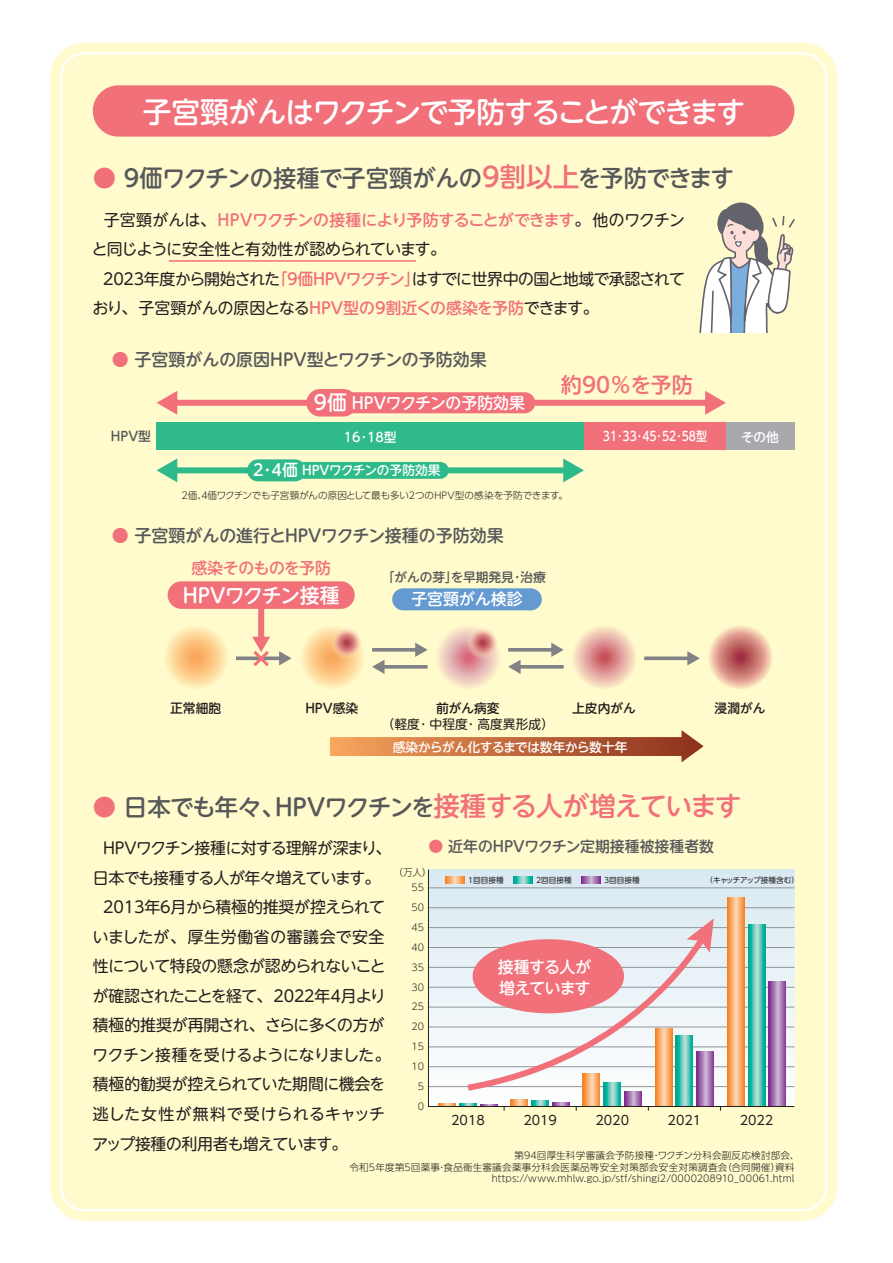
<style>
.page{position:relative;width:893px;height:1263px;background:#fff}
.page>*{position:absolute;margin:0;border:0;box-sizing:border-box;transform-origin:0 0}
.t1{font:28.65px "BIZ UDP Shin M Go Medium";color:#fff}
.t2{font:23.4px "BIZ UDP Shin M Go Medium";color:#57585a}
.t3{font:21.3px "BIZ UDP Shin M Go Medium";color:#f17079}
.t4{font:19.95px "BIZ UDP Shin M Go Medium";color:#fff}
.t5{font:16.95px "BIZ UDP Shin M Go Medium";color:#57585a}
.t6{font:15.9px/29.5px "BIZ UDP Shin M Go";letter-spacing:-.01em;color:#231f20}
.t7{font:15.9px "BIZ UDP Shin M Go Medium";letter-spacing:.02em;color:#f17079}
.t8{font:15.9px/21.3px "BIZ UDP Shin M Go Medium";color:#fff}
.t9{font:15.9px "BIZ UDP Shin M Go Medium";color:#f17079}
.t10{font:14.85px "BIZ UDP Shin M Go Medium";color:#57585a}
.t11{font:12.75px "BIZ UDP Shin M Go Medium";color:#fff}
.t12{font:12.75px "BIZ UDP Shin M Go Medium";color:#231f20}
.t13{font:12.75px "BIZ UDP Shin Go";color:#231f20}
.t14{font:12.75px "BIZ UDP Shin M Go Medium";color:#57585a}
.t15{font:12.75px "BIZ UDP Shin M Go Medium";color:#fff;scale:.85 1}
.t16{font:12.75px "BIZ UDP Shin M Go";color:#231f20}
.t17{font:9.6px/20px "BIZ UDP Shin Go Light";letter-spacing:.015em;color:#231f20;text-align:justify}
.t18{font:7.65px "BIZ UDP Shin Go";color:#231f20}
.s1{color:#f17079}
.s2{font-size:26.55px;color:#f17079}
.s3{font-family:"BIZ UDP Shin M Go";color:#231f20}
.s4{font-family:"BIZ UDP Shin M Go Medium";color:#f17079}
.s5{font-size:19.95px}
.s6{font-size:15.9px}
</style>
<div class="page">
<div style="left:50px;top:43px;width:787px;height:1178px;background:#fffbcc;border-radius:34px"></div>
<div style="left:93px;top:85px;width:701px;height:52px;background:#f17079;border-radius:26px"></div>
<div style="left:157px;top:422px;width:427px;height:27px;background:#2fba8c"></div>
<div style="left:584px;top:422px;width:142px;height:27px;background:#f17079"></div>
<div style="left:726px;top:422px;width:68px;height:27px;background:#a8a9ad"></div>
<div style="left:174px;top:400px;width:535px;height:6px;background:#f17079"></div>
<svg style="left:157px;top:391px;width:20px;height:24px"></svg>
<svg style="left:705px;top:391px;width:21px;height:24px"></svg>
<div style="left:174px;top:467px;width:393px;height:6px;background:#2fba8c"></div>
<svg style="left:157px;top:458px;width:20px;height:24px"></svg>
<svg style="left:563px;top:458px;width:21px;height:24px"></svg>
<svg style="left:306px;top:389px;width:229px;height:28px"></svg>
<svg style="left:247px;top:459px;width:202px;height:22px"></svg>
<svg style="left:699px;top:202px;width:96px;height:130px"></svg>
<hr style="left:169px;top:260px;width:247px;height:2px;background:#f17079">
<svg style="left:428px;top:869px;width:367px;height:238px;background:#ced5d5"></svg>
<svg style="left:461px;top:918px;width:253px;height:177px;background:#e4cbcc"></svg>
<svg style="left:445px;top:876px;width:19px;height:7px"></svg>
<svg style="left:513px;top:876px;width:19px;height:7px"></svg>
<svg style="left:581px;top:876px;width:19px;height:7px"></svg>
<svg style="left:163px;top:624px;width:65px;height:65px"></svg>
<svg style="left:299px;top:624px;width:65px;height:65px"></svg>
<svg style="left:435px;top:624px;width:65px;height:65px"></svg>
<svg style="left:571px;top:624px;width:66px;height:65px;background:#eabaa9"></svg>
<svg style="left:707px;top:624px;width:66px;height:65px;background:#dc9f8e"></svg>
<svg style="left:330px;top:626px;width:32px;height:32px"></svg>
<svg style="left:466px;top:626px;width:32px;height:32px"></svg>
<svg style="left:384px;top:665px;width:44px;height:4px"></svg>
<svg style="left:372px;top:660px;width:12px;height:14px"></svg>
<svg style="left:521px;top:665px;width:43px;height:4px"></svg>
<svg style="left:508px;top:660px;width:13px;height:14px"></svg>
<svg style="left:236px;top:656px;width:43px;height:4px"></svg>
<svg style="left:279px;top:651px;width:13px;height:14px"></svg>
<svg style="left:372px;top:648px;width:43px;height:4px"></svg>
<svg style="left:415px;top:643px;width:13px;height:14px"></svg>
<svg style="left:508px;top:648px;width:43px;height:4px"></svg>
<svg style="left:551px;top:643px;width:13px;height:14px"></svg>
<svg style="left:644px;top:656px;width:43px;height:4px"></svg>
<svg style="left:687px;top:651px;width:13px;height:14px"></svg>
<svg style="left:330px;top:730px;width:374px;height:32px"></svg>
<div style="left:168px;top:581px;width:187px;height:28px;background:#f17079;border-radius:14px"></div>
<div style="left:392px;top:588px;width:150px;height:22px;background:#6599d1;border-radius:11px"></div>
<div style="left:258px;top:605px;width:6px;height:34px;background:#f17079"></div>
<svg style="left:250px;top:637px;width:22px;height:29px"></svg>
<h1 class="t1" style="left:143px;top:98px;width:603px">子宮頸がんはワクチンで予防することができます</h1>
<h2 class="t2" style="left:93px;top:167px;width:642px"><span class="s1">●</span> 9価ワクチンの接種で子宮頸がんの<span class="s2">9割以上</span>を予防できます</h2>
<p class="t7" style="left:93px;top:212px;width:593px"><span class="s3">　子宮頸がんは、</span> HPVワクチンの接種により予防することができます<span class="s3">。他のワクチン</span></p>
<p class="t6" style="left:93px;top:234px;width:593px">と同じように安全性と有効性が認められています。<br>　2023年度から開始された<span class="s4">「9価HPVワクチン」</span>はすでに世界中の国と地域で承認されており、子宮頸がんの原因となる<span class="s4">HPV型の9割近くの感染を予防</span>できます。</p>
<p class="t5" style="left:112px;top:351px;width:376px"><span class="s1">●</span> 子宮頸がんの原因HPV型とワクチンの予防効果</p>
<p class="t8" style="left:314px;top:392px;width:213px"><span class="s5">9価</span> HPVワクチンの予防効果</p>
<h3 class="t3" style="left:561px;top:375px;width:134px">約90％を予防</h3>
<p class="t14" style="left:111px;top:430px;width:42px">HPV型</p>
<p class="t11" style="left:344px;top:430px;width:54px">16・18型</p>
<p class="t15" style="left:603px;top:430px;width:124px">31・33・45・52・58型</p>
<p class="t11" style="left:741px;top:430px;width:39px">その他</p>
<p class="t11" style="left:253px;top:464px;width:189px"><span class="s6">2・4価</span> HPVワクチンの予防効果</p>
<p class="t17" style="left:182px;top:485px;width:384px">2価、4価ワクチンでも子宮頸がんの原因として最も多い2つのHPV型の感染を予防できます。</p>
<p class="t5" style="left:112px;top:527px;width:393px"><span class="s1">●</span> 子宮頸がんの進行とHPVワクチン接種の予防効果</p>
<p class="t9" style="left:191px;top:559px;width:141px">感染そのものを予防</p>
<p class="t4" style="left:183px;top:585px;width:158px">HPVワクチン接種</p>
<p class="t14" style="left:388px;top:571px;width:159px">「がんの芽」を早期発見・治療</p>
<p class="t8" style="left:411px;top:589px;width:113px">子宮頸がん検診</p>
<p class="t12" style="left:170px;top:702px;width:53px">正常細胞</p>
<p class="t12" style="left:305px;top:702px;width:54px">HPV感染</p>
<p class="t12" style="left:436px;top:702px;width:65px">前がん病変</p>
<p class="t16" style="left:388px;top:718px;width:161px">（軽度・中程度・高度異形成）</p>
<p class="t12" style="left:572px;top:702px;width:65px">上皮内がん</p>
<p class="t12" style="left:715px;top:702px;width:52px">浸潤がん</p>
<p class="t11" style="left:393px;top:740px;width:236px">感染からがん化するまでは数年から数十年</p>
<h2 class="t2" style="left:93px;top:795px;width:650px"><span class="s1">●</span> 日本でも年々、HPVワクチンを<span class="s2">接種する人が増えています</span></h2>
<p class="t10" style="left:428px;top:839px;width:287px"><span class="s1">●</span> 近年のHPVワクチン定期接種被接種者数</p>
<p class="t6" style="left:93px;top:833px;width:293px">　HPVワクチン接種に対する理解が深まり、日本でも接種する人が年々増えています。　2013年6月から積極的推奨が控えられていましたが、厚生労働省の審議会で安全性について特段の懸念が認められないことが確認されたことを経て、 2022年4月より積極的推奨が再開され、さらに多くの方がワクチン接種を受けるようになりました。積極的勧奨が控えられていた期間に機会を逃した女性が無料で受けられるキャッチアップ接種の利用者も増えています。</p>
<p class="t17" style="left:398px;top:862px;width:30px">（万人）</p>
<p class="t18" style="left:709px;top:876px;width:87px">（キャッチアップ接種含む）</p>
<p class="t18" style="left:468px;top:876px;width:37px">1回目接種</p>
<p class="t18" style="left:536px;top:876px;width:37px">2回目接種</p>
<p class="t18" style="left:604px;top:876px;width:37px">3回目接種</p>
<p class="t17" style="left:412px;top:877px;width:14px">55<br>50<br>45<br>40<br>35<br>30<br>25<br>20<br>15</p>
<p class="t17" style="left:418px;top:1076px;width:8px">5</p>
<p class="t8" style="left:498px;top:956px;width:95px">接種する人が増えています</p>
<p class="t17" style="left:412px;top:1056px;width:14px">10</p>
<p class="t17" style="left:418px;top:1096px;width:8px">0</p>
<p class="t13" style="left:451px;top:1114px;width:35px">2018</p>
<p class="t13" style="left:523px;top:1114px;width:35px">2019</p>
<p class="t13" style="left:595px;top:1114px;width:35px">2020</p>
<p class="t13" style="left:668px;top:1114px;width:35px">2021</p>
<p class="t13" style="left:740px;top:1114px;width:35px">2022</p>
<p class="t17" style="left:349px;top:1149px;width:447px;line-height:11.7px;text-align:right">第94回厚生科学審議会予防接種・ワクチン分科会副反応検討部会、<br>令和5年度第5回薬事・食品衛生審議会薬事分科会医薬品等安全対策部会安全対策調査会（合同開催）資料https://www.mhlw.go.jp/stf/shingi2/0000208910_00061.html</p>
</div>
